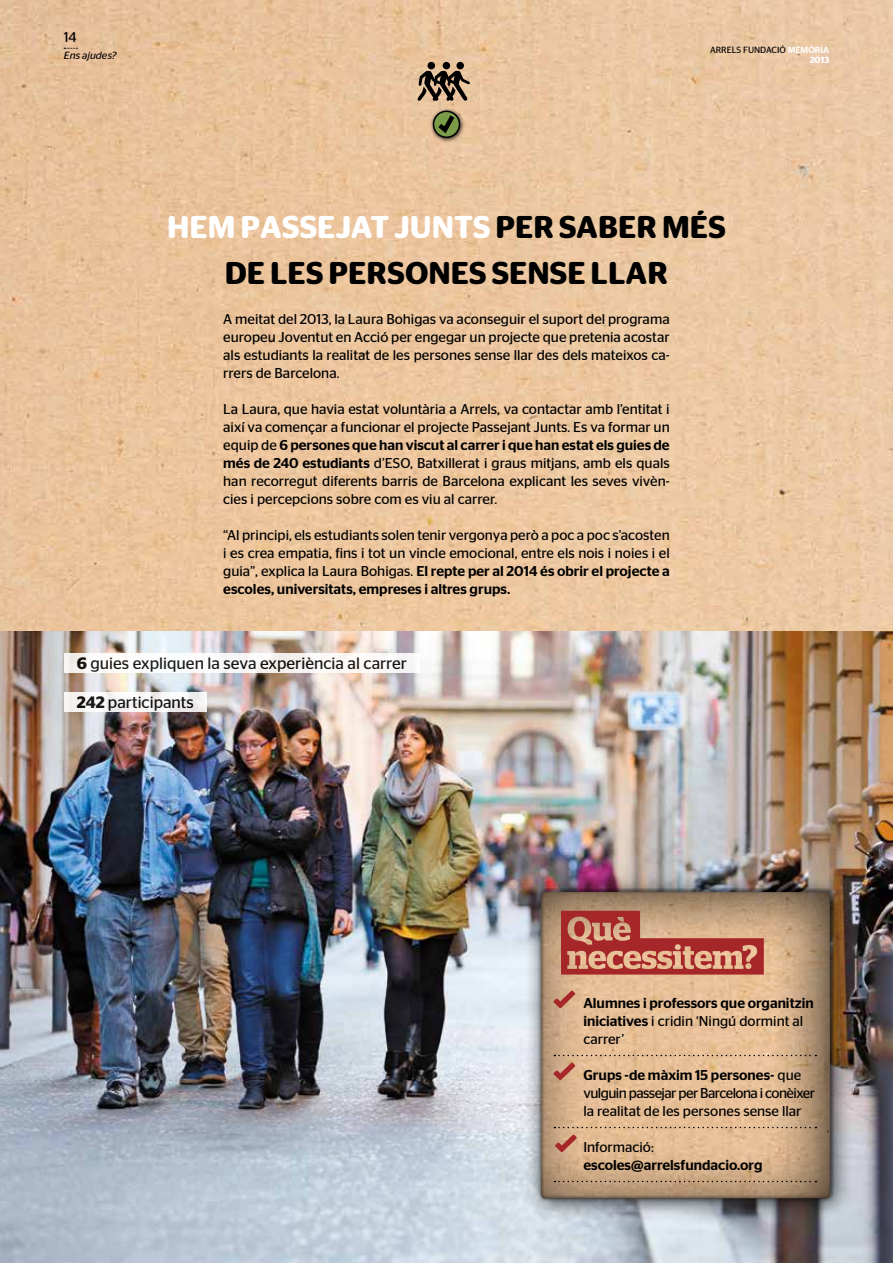
<style>
.page{position:relative;width:893px;height:1263px;background:#fff}
.page>*{position:absolute;margin:0;border:0;box-sizing:border-box;transform-origin:0 0}
.t1{font:600 31.5px/46.5px "Stag Sans Round";color:#000;text-align:center}
.t2{font:16.5px "Stag Sans";color:#000}
.t3{font:14.25px/18px "Stag Sans";color:#000;text-align:justify}
.t4{font:500 14.25px/18px "Stag Sans";color:#000}
.t5{font:14.25px/18px "Stag Sans";letter-spacing:-.04em;color:#000}
.t6{font:14.25px "Stag Sans Round";color:#000}
.t7{font:italic 10.5px "Stag Sans Round";color:#000}
.t8{font:9px/9.9px "Stag Sans";color:#000;text-align:right}
.s1{font-weight:500;color:#fff}
.s2{font-weight:600;color:#fff}
.s3{color:#fff}
.s4{font-weight:500}
.s5{font-weight:600}
.s6{font-weight:400}
</style>
<div class="page">
<img style="left:0;top:0;width:893px;height:631px">
<svg style="left:64px;top:48px;width:13px;height:1px"></svg>
<img style="left:0;top:631px;width:893px;height:632px">
<div style="left:524px;top:875px;width:330px;height:346px;background:#000;opacity:.75"></div>
<div style="left:530px;top:879px;width:313px;height:330px;background:#000;opacity:.75"></div>
<svg style="left:536px;top:889px;width:297px;height:314px;background:#c7a584"></svg>
<svg style="left:561px;top:911px;width:203px;height:63px;background:#c06f5d"></svg>
<svg style="left:554px;top:1055px;width:262px;height:1px"></svg>
<svg style="left:554px;top:1127px;width:262px;height:1px"></svg>
<svg style="left:554px;top:1181px;width:262px;height:1px"></svg>
<svg style="left:553px;top:990px;width:22px;height:18px"></svg>
<svg style="left:553px;top:1062px;width:22px;height:18px"></svg>
<svg style="left:555px;top:1134px;width:22px;height:18px"></svg>
<div style="left:456px;top:62px;width:8px;height:7px;background:#000;border-radius:50%"></div>
<div style="left:428px;top:62px;width:7px;height:7px;background:#000;border-radius:50%"></div>
<div style="left:443px;top:62px;width:7px;height:7px;background:#000;border-radius:50%"></div>
<svg style="left:417px;top:71px;width:53px;height:30px;background:#74624f"></svg>
<div style="left:64px;top:653px;width:356px;height:19px;background:#fff"></div>
<div style="left:64px;top:692px;width:143px;height:19px;background:#f5f4f4"></div>
<div style="left:429px;top:107px;width:37px;height:36px;background:#000;opacity:.92"></div>
<div style="left:433px;top:111px;width:27px;height:27px;border:2px solid #000;border-radius:50%"></div>
<svg style="left:433px;top:110px;width:25px;height:27px"></svg>
<p class="t6" style="left:64px;top:29px;width:14px">14</p>
<p class="t7" style="left:64px;top:50px;width:54px">Ens ajudes?</p>
<p class="t8" style="left:710px;top:45px;width:121px">ARRELS FUNDACIÓ <span class="s1">MEMÒRIA<br></span><span class="s2">2013</span></p>
<h1 class="t1" style="left:167px;top:204px;width:560px"><span class="s3">HEM PASSEJAT JUNTS</span> PER SABER MÉS<br>DE LES PERSONES SENSE LLAR</h1>
<p class="t3" style="left:223px;top:310px;width:448px">A meitat del 2013, la Laura Bohigas va aconseguir el suport del programa europeu Joventut en Acció per engegar un projecte que pretenia acostar als estudiants la realitat de les persones sense llar des dels mateixos ca&shy;rrers de Barcelona.</p>
<p class="t3" style="left:223px;top:400px;width:448px">La Laura, que havia estat voluntària a Arrels, va contactar amb l’entitat i així va començar a funcionar el projecte Passejant Junts. Es va formar un equip de <span class="s4">6 persones que han viscut al carrer i que han estat els guies de més de 240 estudiants</span> d’ESO, Batxillerat i graus mitjans, amb els quals han recorregut diferents barris de Barcelona explicant les seves vivèn&shy;cies i percepcions sobre com es viu al carrer.</p>
<p class="t3" style="left:223px;top:526px;width:448px">“Al principi, els estudiants solen tenir vergonya però a poc a poc s’acosten i es crea empatia, fins i tot un vincle emocional, entre els nois i noies i el guia”, explica la Laura Bohigas. <span class="s4">El repte per al 2014 és obrir el projecte a escoles, universitats, empreses i altres grups.</span></p>
<p class="t2" style="left:77px;top:654px;width:332px"><span class="s5">6</span> guies expliquen la seva experiència al carrer</p>
<p class="t2" style="left:77px;top:693px;width:118px"><span class="s5">242</span> participants</p>
<p class="t4" style="left:583px;top:994px;width:232px">Alumnes i professors que organitzin iniciatives <span class="s6">i cridin ‘Ningú dormint al carrer’</span></p>
<p class="t5" style="left:583px;top:1066px;width:233px"><span class="s4">Grups -de màxim 15 persones-</span> que vulguin passejar per Barcelona i conèixer la realitat de les persones sense llar</p>
<p class="t3" style="left:583px;top:1138px;width:72px">Informació:</p>
<p class="t4" style="left:583px;top:1156px;width:180px">escoles@arrelsfundacio.org</p>
</div>
